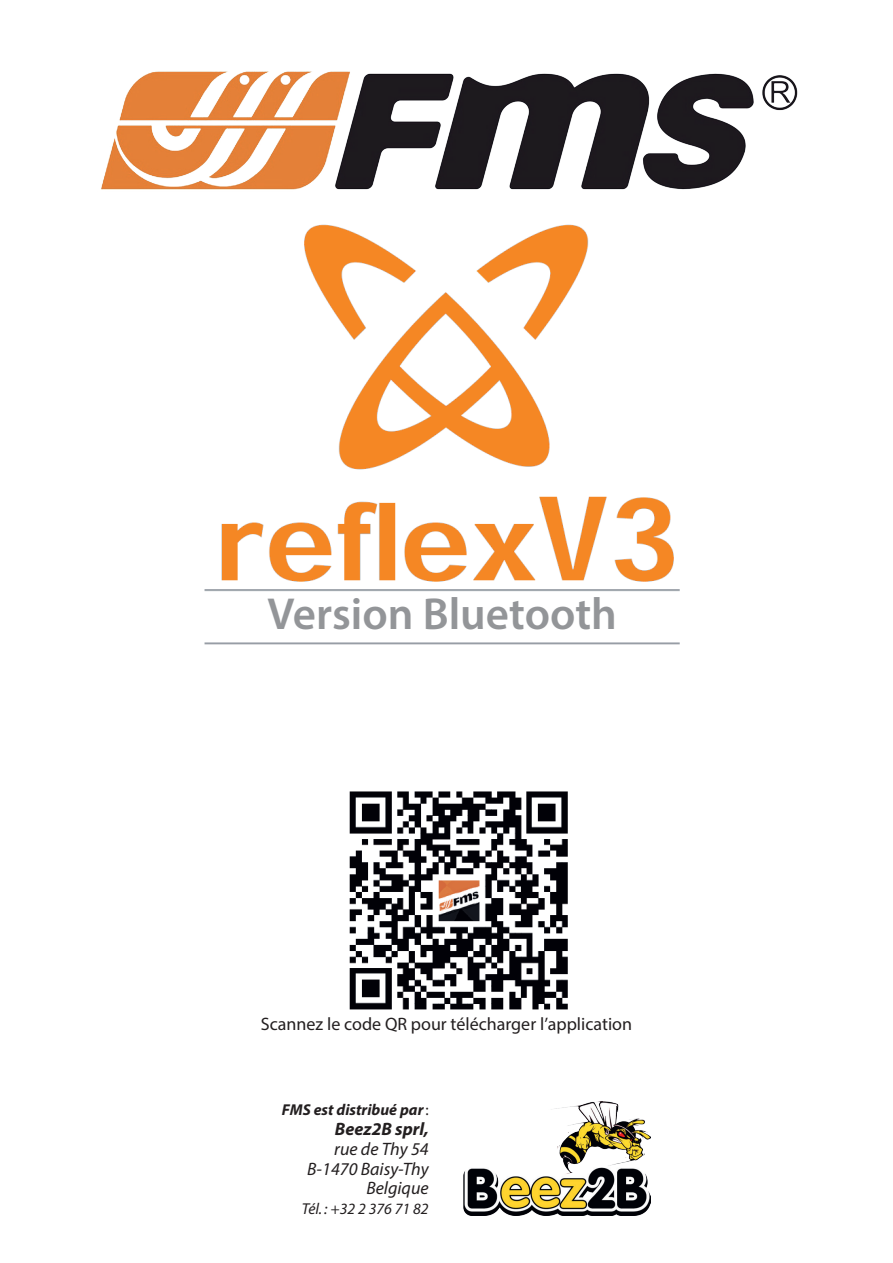
<style>
.page{position:relative;width:893px;height:1263px;background:#fff}
.page>*{position:absolute;margin:0;border:0;box-sizing:border-box;transform-origin:0 0}
.t1{font:600 45px "Myriad Pro";color:#939598}
.t2{font:18px "Myriad Pro";color:#231f20}
.t3{font:italic 18px/19.8px "Myriad Pro";color:#231f20;text-align:right}
.t4{font:italic 700 18px "Myriad Pro";color:#231f20}
.t5{font:italic 700 15.75px "Myriad Pro";color:#231f20}
.t6{font:italic 15.75px "Myriad Pro";color:#231f20}
.s1{font-weight:400;font-style:normal}
</style>
<div class="page">
<img style="left:204px;top:224px;width:476px;height:786px">
<img style="left:463px;top:1101px;width:188px;height:115px">
<img style="left:101px;top:71px;width:697px;height:119px">
<h1 class="t1" style="left:267px;top:585px;width:351px">Version Bluetooth</h1>
<p class="t2" style="left:261px;top:1013px;width:373px">Scannez le code QR pour télécharger l’application</p>
<p class="t5" style="left:282px;top:1099px;width:148px">FMS est distribué par<span class="s1">:</span></p>
<p class="t4" style="left:335px;top:1117px;width:95px">Beez2B sprl,</p>
<p class="t3" style="left:307px;top:1138px;width:123px">rue de Thy 54<br>B-1470 Baisy-Thy<br>Belgique</p>
<p class="t6" style="left:302px;top:1199px;width:128px">Tél. : +32 2 376 71 82</p>
</div>
